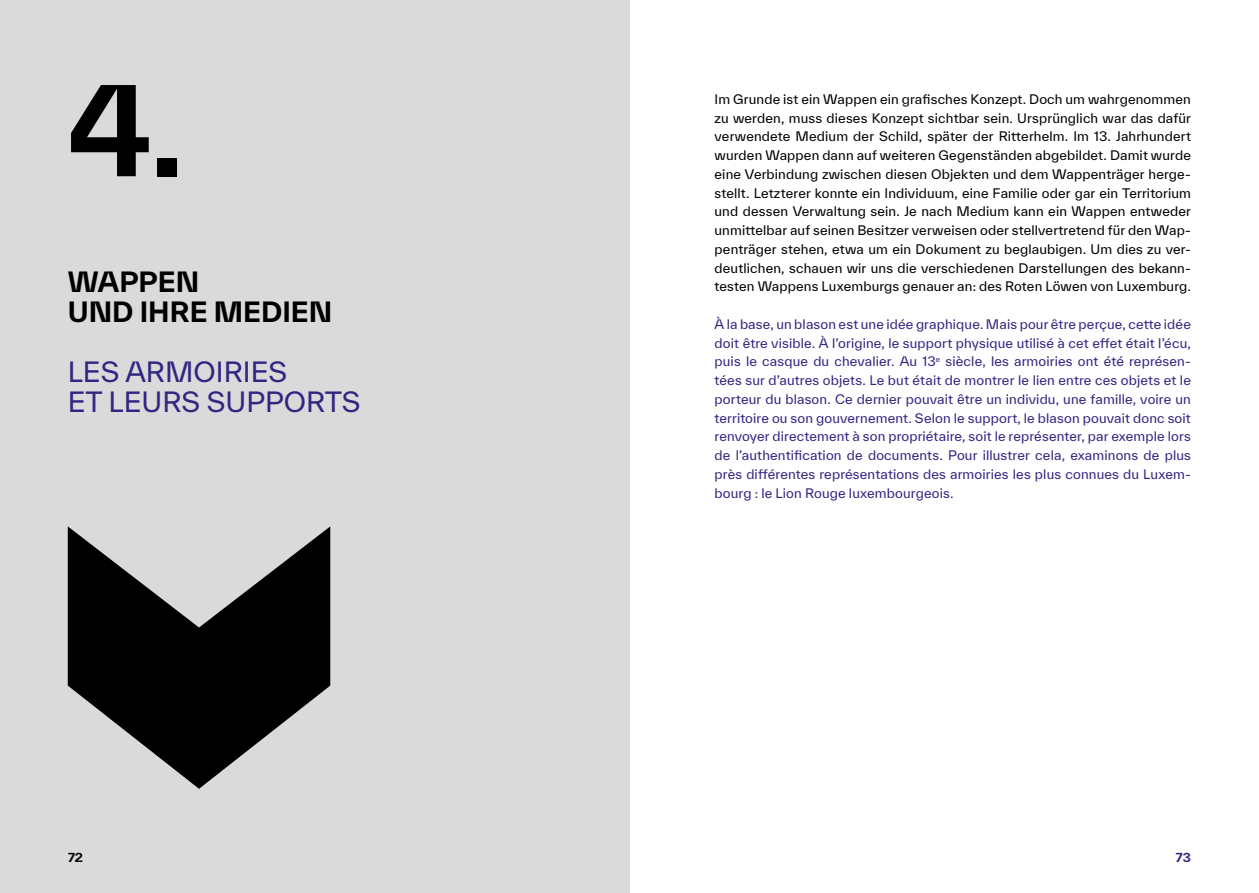
<style>
.page{position:relative;width:1259px;height:893px;background:#fff}
.page>*{position:absolute;margin:0;border:0;box-sizing:border-box;transform-origin:0 0}
.t1{font:700 120px "TWK Everett";color:#000}
.t2{font:27px/30px "TWK Everett";color:#312783}
.t3{font:700 27px/30px "TWK Everett";color:#000}
.t4{font:12.75px/18.8px "TWK Everett";letter-spacing:.015em;color:#000;text-align:justify}
.t5{font:12.75px/18.8px "TWK Everett";letter-spacing:.015em;color:#312783;text-align:justify}
.t6{font:700 12px "TWK Everett";color:#000}
.t7{font:700 12px "TWK Everett";color:#312783}
</style>
<div class="page">
<div style="left:0;top:0;width:629px;height:893px;background:#dadada"></div>
<svg style="left:68px;top:526px;width:262px;height:263px;fill:#000"></svg>
<h1 class="t1" style="left:68px;top:45px;width:118px">4.</h1>
<h2 class="t3" style="left:68px;top:266px;width:266px">WAPPEN<br>UND IHRE MEDIEN</h2>
<h2 class="t2" style="left:68px;top:356px;width:294px">LES ARMOIRIES<br>ET LEURS SUPPORTS</h2>
<p class="t4" style="left:714px;top:89px;width:478px">Im Grunde ist ein Wappen ein grafisches Konzept. Doch um wahrgenommen zu werden, muss dieses Konzept sichtbar sein. Ursprünglich war das dafür verwendete Medium der Schild, später der Ritterhelm. Im 13. Jahrhundert wurden Wappen dann auf weiteren Gegenständen abgebildet. Damit wurde eine Verbindung zwischen diesen Objekten und dem Wappenträger herge&shy;stellt. Letzterer konnte ein Individuum, eine Familie oder gar ein Territorium und dessen Verwaltung sein. Je nach Medium kann ein Wappen entweder unmittelbar auf seinen Besitzer verweisen oder stellvertretend für den Wap&shy;penträger stehen, etwa um ein Dokument zu beglaubigen. Um dies zu ver&shy;deutlichen, schauen wir uns die verschiedenen Darstellungen des bekann&shy;testen Wappens Luxemburgs genauer an: des Roten Löwen von Luxemburg.</p>
<p class="t5" style="left:714px;top:314px;width:478px">À la base, un blason est une idée graphique. Mais pour être perçue, cette idée doit être visible. À l’origine, le support physique utilisé à cet effet était l’écu, puis le casque du chevalier. Au 13<sup>e</sup> siècle, les armoiries ont été représen&shy;tées sur d’autres objets. Le but était de montrer le lien entre ces objets et le porteur du blason. Ce dernier pouvait être un individu, une famille, voire un territoire ou son gouvernement. Selon le support, le blason pouvait donc soit renvoyer directement à son propriétaire, soit le représenter, par exemple lors de l’authentification de documents. Pour illustrer cela, examinons de plus près différentes représentations des armoiries les plus connues du Luxem&shy;bourg : le Lion Rouge luxembourgeois.</p>
<p class="t6" style="left:68px;top:849px;width:16px">72</p>
<p class="t7" style="left:1176px;top:849px;width:16px">73</p>
</div>
